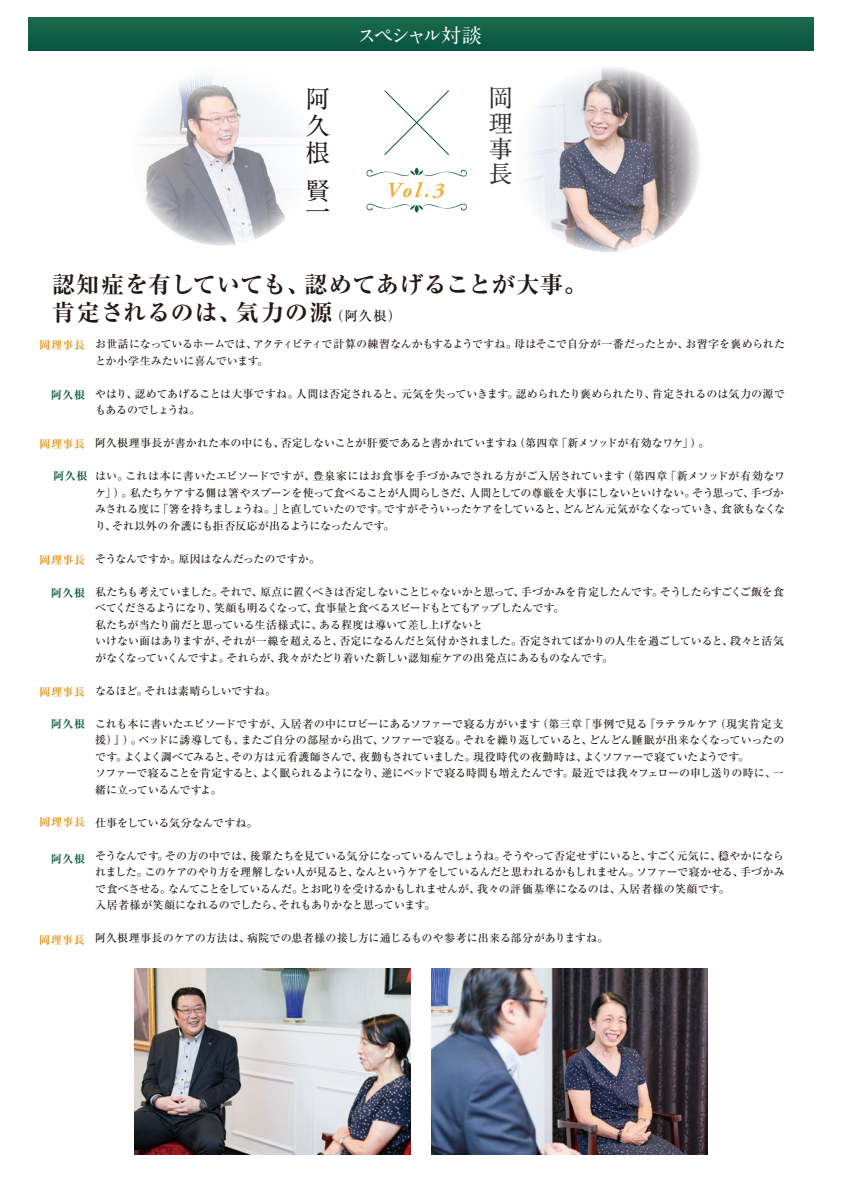
<style>
.page{position:relative;width:842px;height:1191px;background:#fff}
.page>*{position:absolute;margin:0;border:0;box-sizing:border-box;transform-origin:0 0}
.t1{font:700 24.7px/27.2px "A1 Mincho Std";color:#221815;text-align:justify}
.t2{font:700 24.5px/25.2px "A1 Mincho Std";color:#313232;text-align:justify}
.t3{font:700 expanded 23px/28.5px "Ryumin Pro";letter-spacing:.035em;color:#221815}
.t4{font:italic 700 21.2px "Adobe Garamond Pro";color:#efb134}
.t5{font:700 20.1px "A1 Mincho Std";letter-spacing:-.16em;color:#fff}
.t6{font:500 11px/16.5px "Ryumin Pro";letter-spacing:-.02em;color:#221815}
.t7{font:500 11px "Ryumin Pro";letter-spacing:.01em;color:#221815}
.t8{font:700 expanded 11px "Ryumin Pro";letter-spacing:.05em;color:#e0981f}
.t9{font:700 expanded 11px "Ryumin Pro";letter-spacing:.05em;color:#105d45}
.s1{font-weight:500;font-stretch:normal;font-size:13.5px}
</style>
<div class="page">
<img style="left:81px;top:50px;width:328px;height:196px">
<img style="left:526px;top:67px;width:174px;height:185px">
<svg style="left:366px;top:167px;width:101px;height:10px"></svg>
<svg style="left:366px;top:203px;width:101px;height:10px"></svg>
<svg style="left:383px;top:89px;width:66px;height:67px"></svg>
<div style="left:28px;top:18px;width:786px;height:32px;background:#115f46"></div>
<img style="left:432px;top:968px;width:275px;height:187px">
<img style="left:135px;top:968px;width:275px;height:187px">
<h3 class="t5" style="left:357px;top:19px;width:127px">スペシャル対談</h3>
<h1 class="t1" style="left:305px;top:81px;width:26px">阿久根</h1>
<h2 class="t2" style="left:489px;top:82px;width:25px">岡理事長</h2>
<h1 class="t1" style="left:305px;top:177px;width:25px;line-height:19.9px">賢一</h1>
<h3 class="t4" style="left:386px;top:178px;width:59px">Vol.3</h3>
<h3 class="t3" style="left:52px;top:268px;width:537px">認知症を有していても、認めてあげることが大事。肯定されるのは、気力の源<span class="s1">（阿久根）</span></h3>
<p class="t8" style="left:39px;top:336px;width:47px">岡理事長</p>
<p class="t9" style="left:51px;top:386px;width:36px">阿久根</p>
<p class="t8" style="left:39px;top:435px;width:47px">岡理事長</p>
<p class="t9" style="left:53px;top:467px;width:36px">阿久根</p>
<p class="t8" style="left:39px;top:551px;width:47px">岡理事長</p>
<p class="t9" style="left:51px;top:584px;width:36px">阿久根</p>
<p class="t8" style="left:39px;top:683px;width:47px">岡理事長</p>
<p class="t9" style="left:51px;top:715px;width:36px">阿久根</p>
<p class="t8" style="left:39px;top:813px;width:47px">岡理事長</p>
<p class="t9" style="left:51px;top:850px;width:36px">阿久根</p>
<p class="t8" style="left:39px;top:930px;width:47px">岡理事長</p>
<p class="t6" style="left:95px;top:335px;width:691px">お世話になっているホームでは、アクティビティで計算の練習なんかもするようですね。母はそこで自分が一番だったとか、お習字を褒められたとか小学生みたいに喜んでいます。</p>
<p class="t6" style="left:95px;top:384px;width:691px">やはり、認めてあげることは大事ですね。人間は否定されると、元気を失っていきます。認められたり褒められたり、肯定されるのは気力の源でもあるのでしょうね。</p>
<p class="t6" style="left:95px;top:434px;width:616px">阿久根理事長が書かれた本の中にも、否定しないことが肝要であると書かれていますね（第四章「新メソッドが有効なワケ」）。</p>
<p class="t6" style="left:95px;top:467px;width:692px;text-align:justify">はい。これは本に書いたエピソードですが、豊泉家にはお食事を手づかみでされる方がご入居されています（第四章「新メソッドが有効なワケ」）。私たちケアする側は箸やスプーンを使って食べることが人間らしさだ、人間としての尊厳を大事にしないといけない。そう思って、手づかみされる度に「箸を持ちましょうね。」と直していたのです。ですがそういったケアをしていると、どんどん元気がなくなっていき、食欲もなくなり、それ以外の介護にも拒否反応が出るようになったんです。</p>
<p class="t6" style="left:95px;top:549px;width:226px">そうなんですか。原因はなんだったのですか。</p>
<p class="t6" style="left:95px;top:582px;width:691px">私たちも考えていました。それで、原点に置くべきは否定しないことじゃないかと思って、手づかみを肯定したんです。そうしたらすごくご飯を食べてくださるようになり、笑顔も明るくなって、食事量と食べるスピードもとてもアップしたんです。<br>私たちが当たり前だと思っている生活様式に、ある程度は導いて差し上げないと<br>いけない面はありますが、それが一線を超えると、否定になるんだと気付かされました。否定されてばかりの人生を過ごしていると、段々と活気がなくなっていくんですよ。それらが、我々がたどり着いた新しい認知症ケアの出発点にあるものなんです。</p>
<p class="t6" style="left:95px;top:681px;width:183px">なるほど。それは素晴らしいですね。</p>
<p class="t6" style="left:95px;top:714px;width:691px">これも本に書いたエピソードですが、入居者の中にロビーにあるソファーで寝る方がいます（第三章「事例で見る『ラテラルケア（現実肯定支援）』）。ベッドに誘導しても、またご自分の部屋から出て、ソファーで寝る。それを繰り返していると、どんどん睡眠が出来なくなっていったのです。よくよく調べてみると、その方は元看護師さんで、夜勤もされていました。現役時代の夜勤時は、よくソファーで寝ていたようです。<br>ソファーで寝ることを肯定すると、よく眠られるようになり、逆にベッドで寝る時間も増えたんです。最近では我々フェローの申し送りの時に、一緒に立っているんですよ。</p>
<p class="t6" style="left:95px;top:813px;width:164px">仕事をしている気分なんですね。</p>
<p class="t6" style="left:95px;top:846px;width:691px">そうなんです。その方の中では、後輩たちを見ている気分になっているんでしょうね。そうやって否定せずにいると、すごく元気に、穏やかになられました。このケアのやり方を理解しない人が見ると、なんというケアをしているんだと思われるかもしれません。ソファーで寝かせる、手づかみで食べさせる。なんてことをしているんだ。とお叱りを受けるかもしれませんが、我々の評価基準になるのは、入居者様の笑顔です。<br>入居者様が笑顔になれるのでしたら、それもありかなと思っています。</p>
<p class="t7" style="left:95px;top:929px;width:515px">阿久根理事長のケアの方法は、病院での患者様の接し方に通じるものや参考に出来る部分がありますね。</p>
</div>
